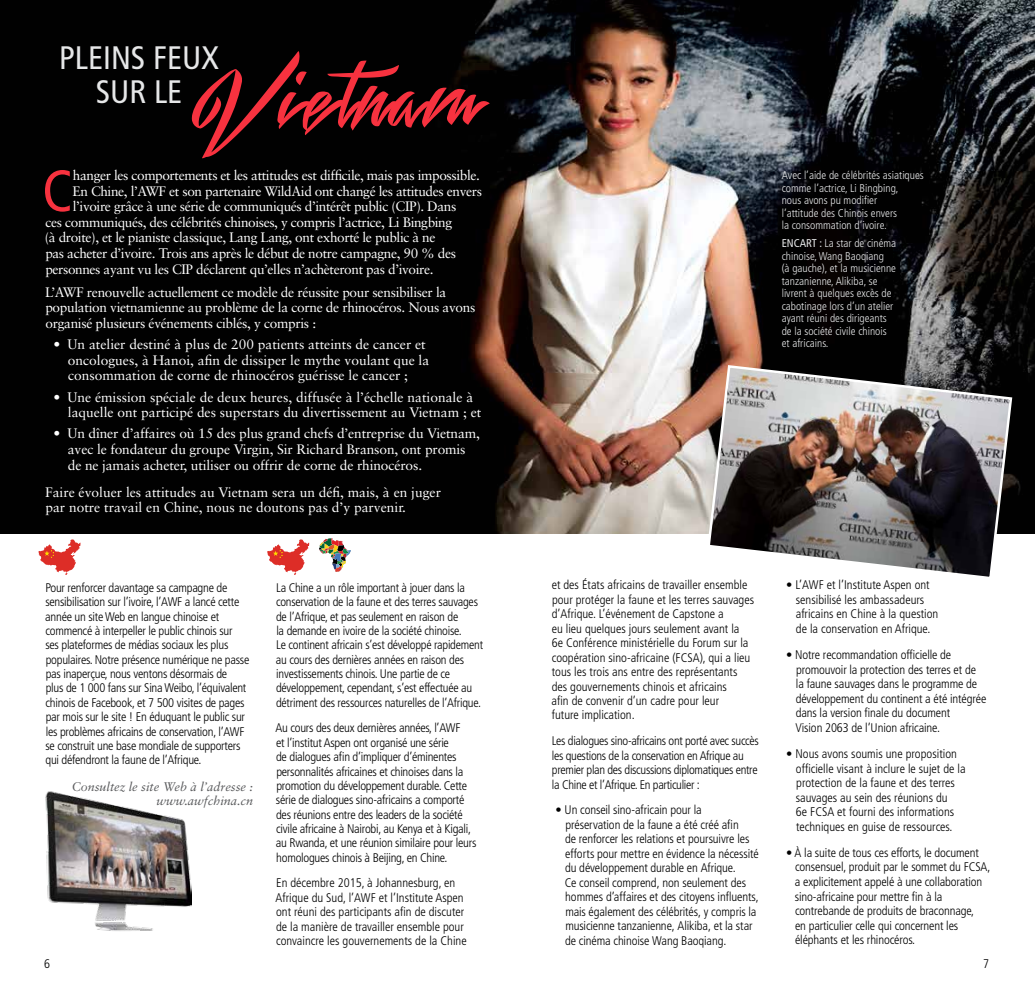
<style>
.page{position:relative;width:1035px;height:990px;background:#fff}
.page>*{position:absolute;margin:0;border:0;box-sizing:border-box;transform-origin:0 0}
.t1{font:117.88px "Mistuki 1 PERSONALUSE";color:#f7323f}
.t2{font:condensed 58.5px "Frutiger LT Std";color:#f7323f;scale:.96 1}
.t3{font:condensed 32.5px "Frutiger LT Std";color:#e6e7e8}
.t4{font:13.75px/15.6px "Sabon";letter-spacing:-.02em;color:#fff}
.t5{font:13.75px/15.6px "Sabon";color:#fff}
.t6{font:300 condensed 12.5px/14.4px "Frutiger LT Std";letter-spacing:-.01em;color:#000}
.t7{font:italic 12.5px/14.4px "Sabon";color:#58595b;text-align:right}
.t8{font:300 condensed 11.25px/12.5px "Frutiger LT Std";color:#e6e7e8}
.s1{font-weight:400}
</style>
<div class="page">
<img style="left:0;top:0;width:1035px;height:534px">
<img style="left:45px;top:791px;width:147px;height:140px">
<svg style="left:38px;top:539px;width:43px;height:36px"></svg>
<svg style="left:267px;top:539px;width:42px;height:36px"></svg>
<svg style="left:319px;top:538px;width:32px;height:34px"></svg>
<img style="left:706px;top:364px;width:308px;height:213px">
<h3 class="t3" style="left:59px;top:39px;width:161px">PLEINS FEUX</h3>
<h1 class="t1" style="left:192px;top:34px;width:293px">Vietnam</h1>
<h3 class="t3" style="left:96px;top:73px;width:84px">SUR LE</h3>
<h2 class="t2" style="left:42px;top:157px;width:33px">C</h2>
<p class="t4" style="left:73px;top:167px;width:409px">hanger les comportements et les attitudes est difficile, mais pas impossible.</p>
<p class="t4" style="left:72px;top:183px;width:411px">En Chine, l’AWF et son partenaire WildAid ont changé les attitudes envers</p>
<p class="t4" style="left:73px;top:199px;width:385px">l’ivoire grâce à une série de communiqués d’intérêt public (CIP). Dans</p>
<p class="t4" style="left:46px;top:214px;width:408px">ces communiqués, des célébrités chinoises, y compris l’actrice, Li Bingbing</p>
<p class="t4" style="left:45px;top:230px;width:392px">(à droite), et le pianiste classique, Lang Lang, ont exhorté le public à ne</p>
<p class="t4" style="left:45px;top:245px;width:412px">pas acheter d’ivoire. Trois ans après le début de notre campagne, 90 % des</p>
<p class="t4" style="left:45px;top:261px;width:390px">personnes ayant vu les CIP déclarent qu’elles n’achèteront pas d’ivoire.</p>
<p class="t4" style="left:45px;top:284px;width:432px">L’AWF renouvelle actuellement ce modèle de réussite pour sensibiliser la population vietnamienne au problème de la corne de rhinocéros. Nous avons organisé plusieurs événements ciblés, y compris :</p>
<p class="t5" style="left:68px;top:336px;width:363px;text-indent:-15px">• Un atelier destiné à plus de 200 patients atteints de cancer et oncologues, à Hanoi, afin de dissiper le mythe voulant que la consommation de corne de rhinocéros guérisse le cancer ;</p>
<p class="t5" style="left:68px;top:389px;width:415px;text-indent:-15px">• Une émission spéciale de deux heures, diffusée à l’échelle nationale à laquelle ont participé des superstars du divertissement au Vietnam ; et</p>
<p class="t4" style="left:68px;top:426px;width:414px;text-indent:-15px">• Un dîner d’affaires où 15 des plus grand chefs d’entreprise du Vietnam, avec le fondateur du groupe Virgin, Sir Richard Branson, ont promis de ne jamais acheter, utiliser ou offrir de corne de rhinocéros.</p>
<p class="t5" style="left:45px;top:484px;width:398px">Faire évoluer les attitudes au Vietnam sera un défi, mais, à en juger par notre travail en Chine, nous ne doutons pas d’y parvenir.</p>
<p class="t6" style="left:45px;top:580px;width:206px">Pour renforcer davantage sa campagne de sensibilisation sur l’ivoire, l’AWF a lancé cette année un site Web en langue chinoise et commencé à interpeller le public chinois sur<br>ses plateformes de médias sociaux les plus populaires. Notre présence numérique ne passe pas inaperçue, nous ventons désormais de<br>plus de 1 000 fans sur Sina Weibo, l’équivalent chinois de Facebook, et 7 500 visites de pages par mois sur le site ! En éduquant le public sur les problèmes africains de conservation, l’AWF se construit une base mondiale de supporters qui défendront la faune de l’Afrique.</p>
<p class="t6" style="left:276px;top:580px;width:209px">La Chine a un rôle important à jouer dans la conservation de la faune et des terres sauvages de l’Afrique, et pas seulement en raison de<br>la demande en ivoire de la société chinoise.<br>Le continent africain s’est développé rapidement au cours des dernières années en raison des investissements chinois. Une partie de ce développement, cependant, s’est effectuée au détriment des ressources naturelles de l’Afrique.</p>
<p class="t6" style="left:276px;top:721px;width:202px">Au cours des deux dernières années, l’AWF<br>et l’institut Aspen ont organisé une série<br>de dialogues afin d’impliquer d’éminentes personnalités africaines et chinoises dans la promotion du développement durable. Cette série de dialogues sino-africains a comporté des réunions entre des leaders de la société civile africaine à Nairobi, au Kenya et à Kigali, au Rwanda, et une réunion similaire pour leurs homologues chinois à Beijing, en Chine.</p>
<p class="t6" style="left:276px;top:876px;width:193px">En décembre 2015, à Johannesburg, en Afrique du Sud, l’AWF et l’Institute Aspen ont réuni des participants afin de discuter de la manière de travailler ensemble pour convaincre les gouvernements de la Chine</p>
<p class="t7" style="left:72px;top:779px;width:183px">Consultez le site Web à l’adresse : www.awfchina.cn</p>
<p class="t8" style="left:782px;top:169px;width:144px">Avec l’aide de célébrités asiatiques comme l’actrice, Li Bingbing,<br>nous avons pu modifier<br>l’attitude des Chinois envers<br>la consommation d’ivoire.</p>
<p class="t8" style="left:782px;top:237px;width:116px"><span class="s1">ENCART :</span> La star de cinéma chinoise, Wang Baoqiang<br>(à gauche), et la musicienne tanzanienne, Alikiba, se livrent à quelques excès de cabotinage lors d’un atelier ayant réuni des dirigeants de la société civile chinois et africains.</p>
<p class="t6" style="left:552px;top:578px;width:204px">et des États africains de travailler ensemble pour protéger la faune et les terres sauvages d’Afrique. L’événement de Capstone a<br>eu lieu quelques jours seulement avant la<br>6e Conférence ministérielle du Forum sur la coopération sino-africaine (FCSA), qui a lieu tous les trois ans entre des représentants des gouvernements chinois et africains<br>afin de convenir d’un cadre pour leur<br>future implication.</p>
<p class="t6" style="left:552px;top:734px;width:209px">Les dialogues sino-africains ont porté avec succès les questions de la conservation en Afrique au premier plan des discussions diplomatiques entre la Chine et l’Afrique. En particulier :</p>
<p class="t6" style="left:565px;top:803px;width:196px;text-indent:-9px">• Un conseil sino-africain pour la préservation de la faune a été créé afin<br>de renforcer les relations et poursuivre les efforts pour mettre en évidence la nécessité du développement durable en Afrique.<br>Ce conseil comprend, non seulement des hommes d’affaires et des citoyens influents, mais également des célébrités, y compris la musicienne tanzanienne, Alikiba, et la star de cinéma chinoise Wang Baoqiang.</p>
<p class="t6" style="left:796px;top:578px;width:144px;text-indent:-10px">• L’AWF et l’Institute Aspen ont sensibilisé les ambassadeurs africains en Chine à la question de la conservation en Afrique.</p>
<p class="t6" style="left:796px;top:648px;width:192px;text-indent:-9px">• Notre recommandation officielle de promouvoir la protection des terres et de la faune sauvages dans le programme de développement du continent a été intégrée dans la version finale du document<br>Vision 2063 de l’Union africaine.</p>
<p class="t6" style="left:796px;top:746px;width:171px;text-indent:-10px">• Nous avons soumis une proposition officielle visant à inclure le sujet de la protection de la faune et des terres sauvages au sein des réunions du<br>6e FCSA et fourni des informations techniques en guise de ressources.</p>
<p class="t6" style="left:795px;top:845px;width:197px;text-indent:-9px">• À la suite de tous ces efforts, le document consensuel, produit par le sommet du FCSA, a explicitement appelé à une collaboration sino-africaine pour mettre fin à la contrebande de produits de braconnage,<br>en particulier celle qui concernent les éléphants et les rhinocéros.</p>
<p class="t6" style="left:44px;top:956px;width:7px">6</p>
<p class="t6" style="left:983px;top:956px;width:7px">7</p>
</div>
